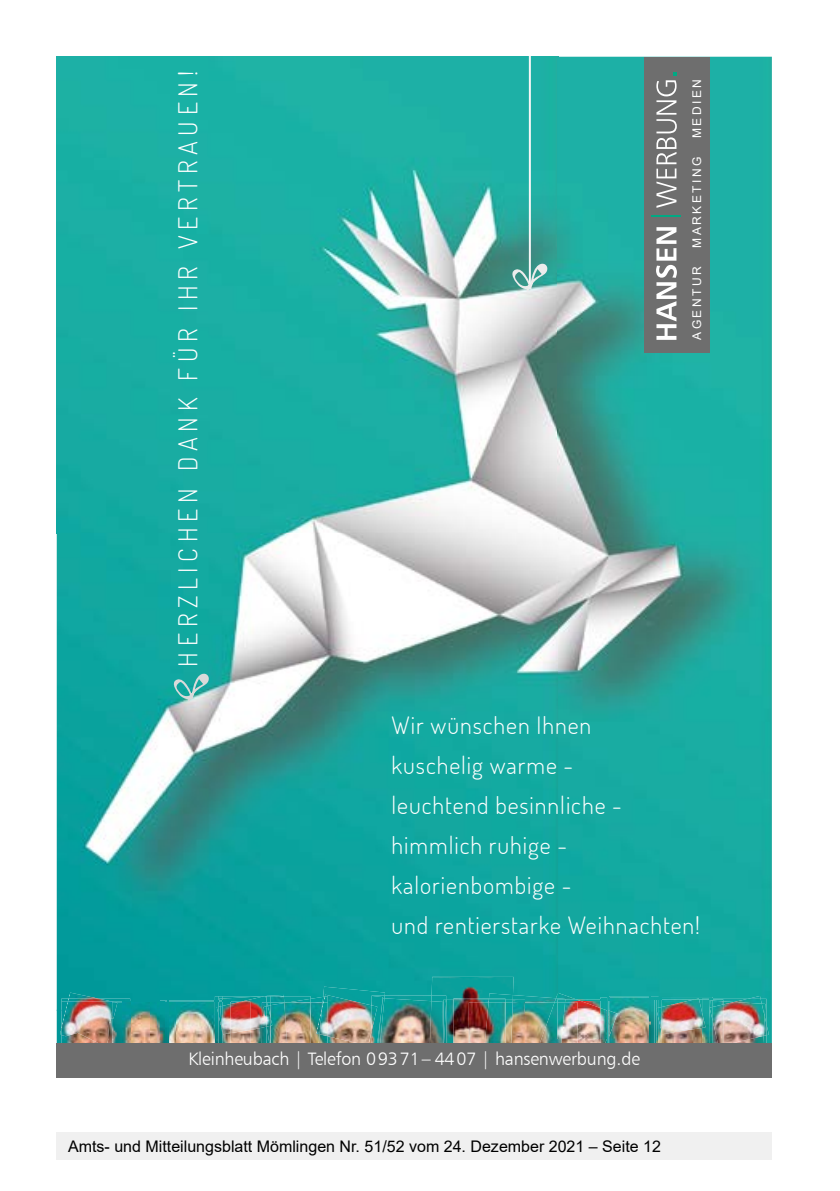
<style>
.page{position:relative;width:840px;height:1191px;background:#fff}
.page>*{position:absolute;margin:0;border:0;box-sizing:border-box;transform-origin:0 0}
.t1{font:300 26px "Dosis";letter-spacing:.22em;color:#fff}
.t2{font:300 24px/40px "Dosis";letter-spacing:.04em;color:#fff}
.t3{font:18px "Humanist 777 BT Light B";letter-spacing:-.01em;color:#fff}
.t4{font:16px "Arial";color:#000}
.t5{font:12px "Arial";letter-spacing:.2em;color:#fff}
</style>
<div class="page">
<img style="left:57px;top:57px;width:714px;height:986px">
<img style="left:747px;top:996px;width:21px;height:39px">
<img style="left:733px;top:998px;width:33px;height:38px">
<img style="left:722px;top:1002px;width:42px;height:41px">
<img style="left:712px;top:1004px;width:10px;height:39px">
<img style="left:608px;top:996px;width:41px;height:1px">
<img style="left:609px;top:997px;width:40px;height:46px">
<img style="left:608px;top:1001px;width:16px;height:42px">
<img style="left:609px;top:1010px;width:8px;height:26px">
<img style="left:555px;top:992px;width:20px;height:6px">
<img style="left:561px;top:1039px;width:39px;height:4px">
<img style="left:600px;top:1038px;width:6px;height:5px">
<img style="left:513px;top:995px;width:42px;height:6px">
<img style="left:512px;top:1001px;width:42px;height:42px">
<img style="left:533px;top:1002px;width:28px;height:41px">
<img style="left:580px;top:999px;width:20px;height:2px">
<svg style="left:600px;top:997px;width:9px;height:41px"></svg>
<img style="left:557px;top:1001px;width:43px;height:38px">
<img style="left:600px;top:1008px;width:4px;height:31px">
<img style="left:561px;top:1002px;width:16px;height:37px">
<svg style="left:554px;top:998px;width:26px;height:4px"></svg>
<img style="left:431px;top:977px;width:82px;height:21px">
<img style="left:446px;top:998px;width:42px;height:45px">
<img style="left:468px;top:1002px;width:16px;height:41px">
<img style="left:488px;top:993px;width:24px;height:5px">
<svg style="left:488px;top:998px;width:36px;height:4px"></svg>
<img style="left:488px;top:999px;width:17px;height:3px">
<img style="left:484px;top:1002px;width:28px;height:41px">
<img style="left:130px;top:1003px;width:30px;height:40px">
<img style="left:111px;top:998px;width:19px;height:45px">
<img style="left:60px;top:992px;width:38px;height:43px">
<img style="left:68px;top:998px;width:43px;height:3px">
<img style="left:61px;top:1001px;width:54px;height:42px">
<img style="left:112px;top:1002px;width:5px;height:16px">
<img style="left:168px;top:1000px;width:47px;height:1px">
<img style="left:168px;top:1001px;width:50px;height:42px">
<svg style="left:122px;top:1000px;width:46px;height:3px"></svg>
<img style="left:160px;top:1002px;width:15px;height:41px">
<img style="left:230px;top:996px;width:11px;height:5px">
<img style="left:250px;top:1030px;width:16px;height:13px">
<img style="left:230px;top:1033px;width:20px;height:10px">
<img style="left:223px;top:1034px;width:7px;height:9px">
<svg style="left:218px;top:1029px;width:5px;height:14px"></svg>
<svg style="left:215px;top:996px;width:15px;height:19px"></svg>
<img style="left:241px;top:996px;width:25px;height:34px">
<img style="left:230px;top:1001px;width:20px;height:32px">
<img style="left:222px;top:1004px;width:8px;height:30px">
<img style="left:218px;top:1006px;width:2px;height:23px">
<img style="left:220px;top:1005px;width:2px;height:27px">
<img style="left:262px;top:1002px;width:4px;height:25px">
<img style="left:263px;top:1005px;width:3px;height:21px">
<img style="left:288px;top:996px;width:22px;height:2px">
<svg style="left:263px;top:995px;width:25px;height:10px"></svg>
<img style="left:288px;top:998px;width:22px;height:4px">
<img style="left:284px;top:1002px;width:32px;height:41px">
<img style="left:270px;top:1003px;width:18px;height:40px">
<img style="left:266px;top:1005px;width:4px;height:38px">
<svg style="left:270px;top:1018px;width:2px;height:7px"></svg>
<img style="left:266px;top:1006px;width:4px;height:20px">
<img style="left:385px;top:995px;width:46px;height:3px">
<img style="left:431px;top:995px;width:15px;height:4px">
<img style="left:384px;top:998px;width:59px;height:45px">
<img style="left:429px;top:1001px;width:17px;height:42px">
<img style="left:323px;top:986px;width:62px;height:19px">
<img style="left:317px;top:1034px;width:7px;height:9px">
<img style="left:371px;top:995px;width:13px;height:3px">
<img style="left:382px;top:998px;width:2px;height:45px">
<img style="left:371px;top:996px;width:11px;height:47px">
<img style="left:375px;top:1013px;width:6px;height:30px">
<img style="left:660px;top:997px;width:52px;height:2px">
<img style="left:660px;top:1001px;width:52px;height:42px">
<img style="left:649px;top:1016px;width:5px;height:27px">
<img style="left:654px;top:1016px;width:2px;height:27px">
<img style="left:657px;top:1030px;width:3px;height:13px">
<img style="left:656px;top:1016px;width:1px;height:27px">
<img style="left:708px;top:1001px;width:4px;height:17px">
<img style="left:709px;top:1007px;width:3px;height:14px">
<svg style="left:694px;top:998px;width:28px;height:3px"></svg>
<img style="left:660px;top:999px;width:41px;height:35px">
<img style="left:657px;top:1016px;width:3px;height:14px">
<svg style="left:649px;top:996px;width:11px;height:20px"></svg>
<img style="left:701px;top:1012px;width:4px;height:16px">
<img style="left:316px;top:1009px;width:3px;height:25px">
<img style="left:324px;top:994px;width:47px;height:49px">
<svg style="left:310px;top:996px;width:17px;height:13px"></svg>
<img style="left:319px;top:1002px;width:8px;height:34px">
<img style="left:371px;top:1005px;width:6px;height:26px">
<div style="left:643px;top:57px;width:66px;height:295px;background:#6e6e6e"></div>
<svg style="left:656px;top:227px;width:20px;height:113px"></svg>
<svg style="left:656px;top:72px;width:20px;height:136px"></svg>
<hr style="left:650px;top:215px;width:30px;height:1px;background:#00a983">
<div style="left:57px;top:1043px;width:714px;height:34px;background:#6e6e6e"></div>
<svg style="left:169px;top:672px;width:41px;height:30px"></svg>
<svg style="left:507px;top:262px;width:41px;height:30px"></svg>
<hr style="left:528px;top:57px;width:2px;height:226px;background:#f6f6f6">
<div style="left:57px;top:1132px;width:714px;height:27px;background:#f0f0f0"></div>
<p class="t1" style="left:171px;top:666px;width:597px;rotate:-90deg">HERZLICHEN DANK FÜR IHR VERTRAUEN!</p>
<p class="t5" style="left:688px;top:138px;width:60px;rotate:-90deg">MEDIEN</p>
<p class="t5" style="left:688px;top:248px;width:92px;rotate:-90deg">MARKETING</p>
<p class="t5" style="left:688px;top:340px;width:75px;rotate:-90deg">AGENTUR</p>
<p class="t2" style="left:391px;top:704px;width:309px">Wir wünschen Ihnen<br>kuschelig warme -<br>leuchtend besinnliche - himmlich ruhige - kalorienbombige -<br>und rentierstarke Weihnachten!</p>
<p class="t3" style="left:188px;top:1048px;width:453px">Kleinheubach | Telefon 0 93 71 – 44 07 | hansenwerbung.de</p>
<p class="t4" style="left:68px;top:1135px;width:594px">Amts- und Mitteilungsblatt Mömlingen Nr. 51/52 vom 24. Dezember 2021 – Seite 12</p>
</div>
